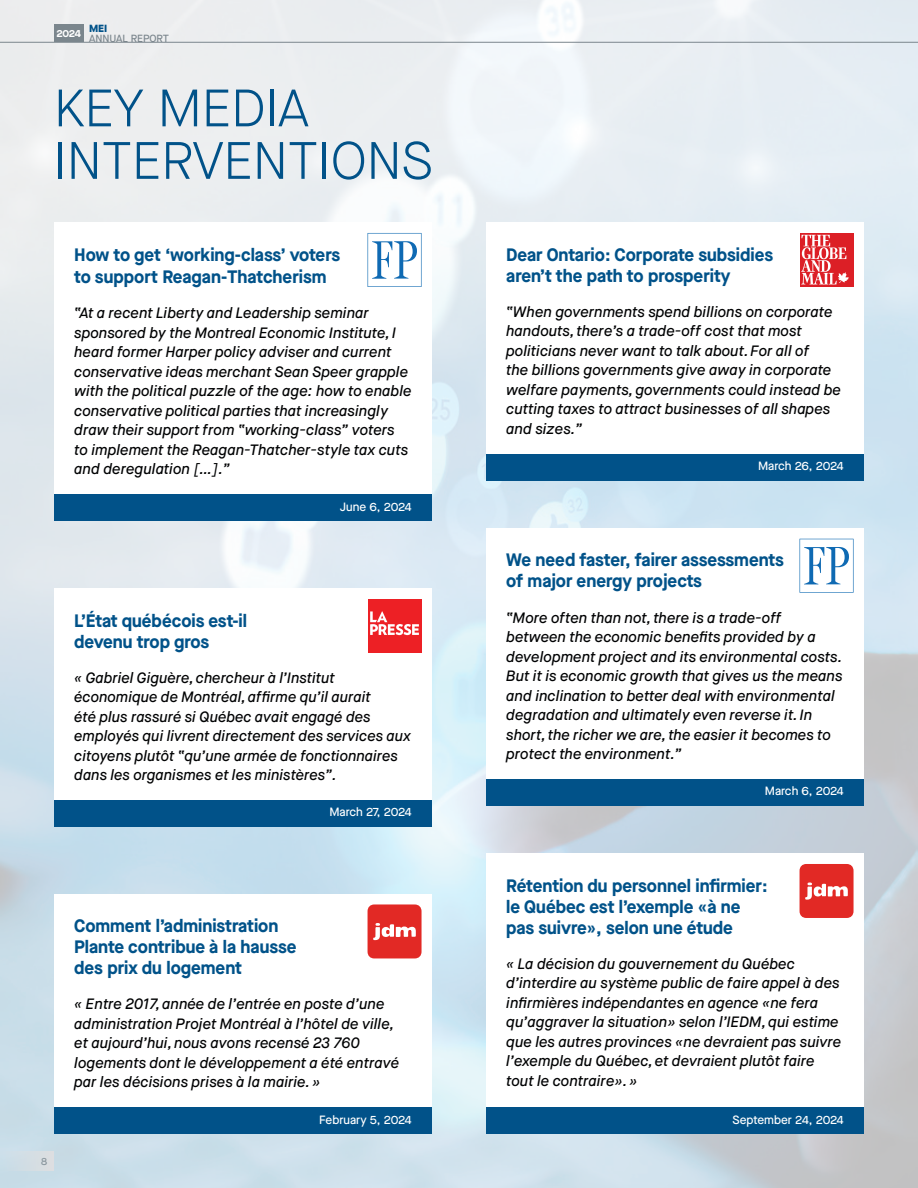
<style>
.page{position:relative;width:918px;height:1188px;background:#fff}
.page>*{position:absolute;margin:0;border:0;box-sizing:border-box;transform-origin:0 0}
.t1{font:300 52.5px/52.5px "Maison Neue";color:#015289}
.t2{font:700 18px/21px "Maison Neue";color:#015289}
.t3{font:italic 500 15px/19.5px "Maison Neue";color:#010203}
.t4{font:500 12px "Maison Neue";letter-spacing:-.025em;color:#fff}
.t5{font:500 12px "Maison Neue";letter-spacing:-.005em;color:#fff}
.t6{font:500 12px "Maison Neue";color:#fff}
.t7{font:500 10.35px "Maison Neue";color:#7b868d}
.t8{font:700 10.35px "Maison Neue";color:#fff}
.t9{font:800 10.35px "Maison Neue";color:#015289}
</style>
<div class="page">
<img style="left:0;top:0;width:918px;height:1188px">
<div style="left:486px;top:223px;width:378px;height:231px;background:#fff"></div>
<div style="left:486px;top:454px;width:378px;height:26px;background:#015289"></div>
<div style="left:800px;top:233px;width:54px;height:54px;background:linear-gradient(to right,#dc1f26,#dc1f26)"></div>
<svg style="left:801px;top:235px;width:48px;height:49px"></svg>
<div style="left:54px;top:223px;width:378px;height:272px;background:#fff"></div>
<div style="left:54px;top:495px;width:378px;height:26px;background:#015289"></div>
<svg style="left:368px;top:233px;width:54px;height:54px"></svg>
<div style="left:486px;top:528px;width:378px;height:251px;background:#fff"></div>
<div style="left:486px;top:779px;width:378px;height:27px;background:#015289"></div>
<svg style="left:800px;top:539px;width:54px;height:54px"></svg>
<div style="left:486px;top:854px;width:378px;height:254px;background:#fff"></div>
<div style="left:486px;top:1108px;width:378px;height:26px;background:#015289"></div>
<svg style="left:800px;top:864px;width:54px;height:54px;background:#e54541"></svg>
<div style="left:54px;top:894px;width:378px;height:214px;background:#fff"></div>
<div style="left:54px;top:1108px;width:378px;height:26px;background:#015289"></div>
<svg style="left:368px;top:904px;width:54px;height:54px;background:#e54643"></svg>
<div style="left:54px;top:588px;width:378px;height:213px;background:#fff"></div>
<div style="left:54px;top:800px;width:378px;height:27px;background:#015289"></div>
<div style="left:368px;top:599px;width:54px;height:54px;background:#ed2025"></div>
<svg style="left:370px;top:611px;width:49px;height:24px"></svg>
<div style="left:54px;top:25px;width:30px;height:17px;background:#7b868d"></div>
<hr style="left:0;top:42px;width:918px;height:1px;background:#7b868d">
<div style="left:0;top:1152px;width:54px;height:19px;background:#d2dee4"></div>
<p class="t8" style="left:56px;top:26px;width:26px">2024</p>
<p class="t9" style="left:89px;top:21px;width:20px">MEI</p>
<p class="t7" style="left:89px;top:32px;width:81px">ANNUAL REPORT</p>
<h1 class="t1" style="left:54px;top:82px;width:380px">KEY MEDIA<br>INTERVENTIONS</h1>
<p class="t2" style="left:74px;top:243px;width:267px;line-height:22.5px">How to get ‘working-class’ voters to support Reagan-Thatcherism</p>
<p class="t3" style="left:74px;top:303px;width:339px">“At a recent Liberty and Leadership seminar sponsored by the Montreal Economic Institute, I heard former Harper policy adviser and current conservative ideas merchant Sean Speer grapple with the political puzzle of the age: how to enable conservative political parties that increasingly draw their support from “working-class” voters to implement the Reagan-Thatcher-style tax cuts and deregulation […].”</p>
<p class="t4" style="left:340px;top:498px;width:73px">June 6, 2024</p>
<p class="t2" style="left:74px;top:609px;width:174px">L’État québécois est-il devenu trop gros</p>
<p class="t3" style="left:74px;top:668px;width:338px">« Gabriel Giguère, chercheur à l’Institut économique de Montréal, affirme qu’il aurait<br>été plus rassuré si Québec avait engagé des employés qui livrent directement des services aux citoyens plutôt “qu’une armée de fonctionnaires dans les organismes et les ministères”.</p>
<p class="t4" style="left:329px;top:804px;width:84px">March 27, 2024</p>
<p class="t7" style="left:41px;top:1154px;width:8px">8</p>
<p class="t2" style="left:74px;top:915px;width:224px">Comment l’administration<br>Plante contribue à la hausse des prix du logement</p>
<p class="t3" style="left:74px;top:994px;width:326px">« Entre 2017, année de l’entrée en poste d’une administration Projet Montréal à l’hôtel de ville, et aujourd’hui, nous avons recensé 23 760 logements dont le développement a été entravé par les décisions prises à la mairie. »</p>
<p class="t6" style="left:319px;top:1111px;width:94px">February 5, 2024</p>
<p class="t2" style="left:506px;top:243px;width:268px">Dear Ontario: Corporate subsidies aren’t the path to prosperity</p>
<p class="t3" style="left:506px;top:302px;width:336px">“When governments spend billions on corporate handouts, there’s a trade-off cost that most politicians never want to talk about. For all of<br>the billions governments give away in corporate welfare payments, governments could instead be cutting taxes to attract businesses of all shapes and sizes.”</p>
<p class="t4" style="left:758px;top:458px;width:87px">March 26, 2024</p>
<p class="t2" style="left:506px;top:549px;width:279px">We need faster, fairer assessments of major energy projects</p>
<p class="t3" style="left:506px;top:608px;width:338px">“More often than not, there is a trade-off between the economic benefits provided by a development project and its environmental costs.<br>But it is economic growth that gives us the means and inclination to better deal with environmental degradation and ultimately even reverse it. In short, the richer we are, the easier it becomes to protect the environment.”</p>
<p class="t4" style="left:765px;top:783px;width:80px">March 6, 2024</p>
<p class="t2" style="left:506px;top:874px;width:263px">Rétention du personnel infirmier: le Québec est l’exemple «à ne pas suivre», selon une étude</p>
<p class="t3" style="left:506px;top:954px;width:337px">« La décision du gouvernement du Québec d’interdire au système public de faire appel à des infirmières indépendantes en agence «ne fera qu’aggraver la situation» selon l’IEDM, qui estime que les autres provinces «ne devraient pas suivre l’exemple du Québec, et devraient plutôt faire tout le contraire». »</p>
<p class="t5" style="left:733px;top:1111px;width:113px">September 24, 2024</p>
</div>
